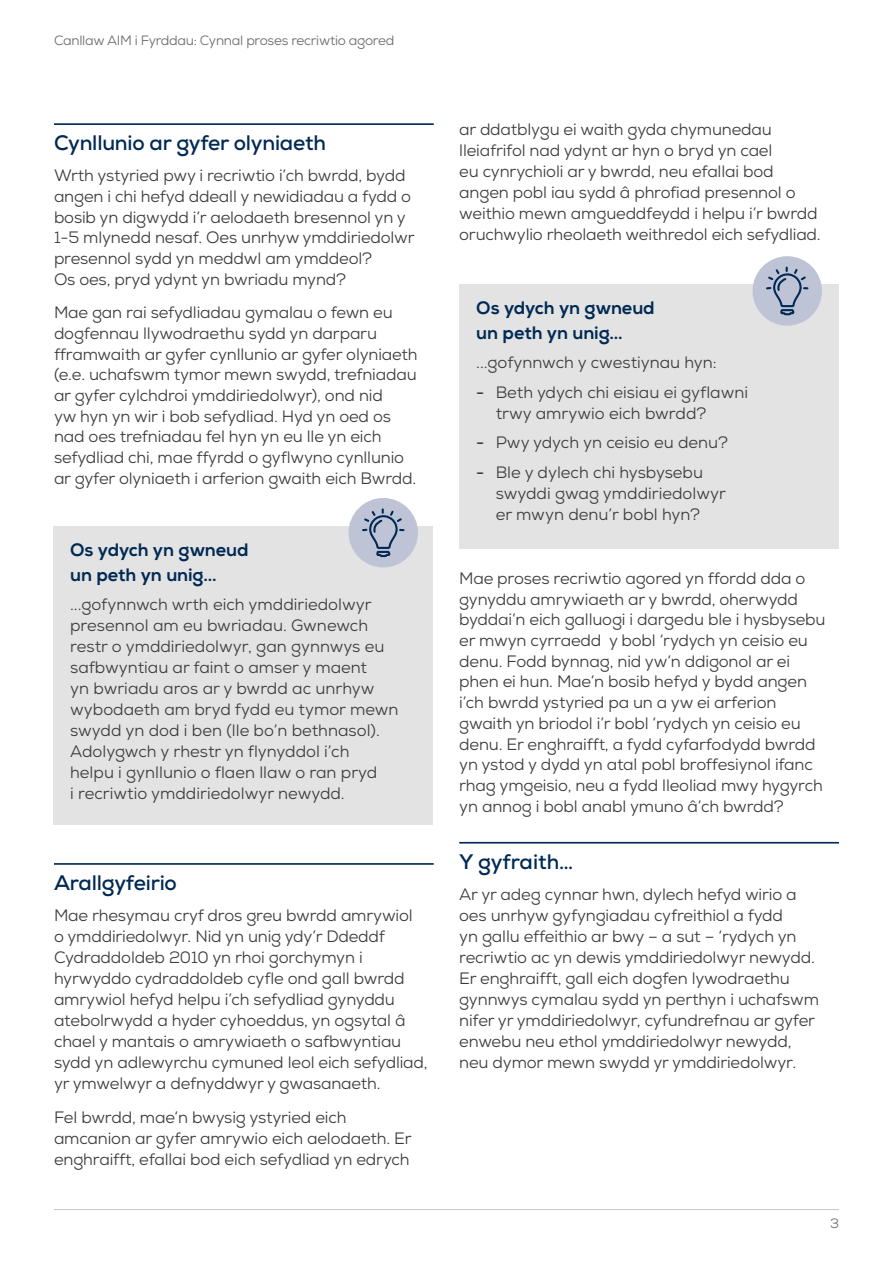
<style>
.page{position:relative;width:893px;height:1263px;background:#fff}
.page>*{position:absolute;margin:0;border:0;box-sizing:border-box;transform-origin:0 0}
.t1{font:700 21px "Nexa";letter-spacing:-.01em;color:#002953}
.t2{font:18px/24.8px "Nexa X Bold";letter-spacing:-.005em;color:#002953}
.t3{font:16.5px/21px "Nexa";letter-spacing:-.01em;color:#3c3c3b}
.t4{font:13.5px "Nexa";letter-spacing:-.02em;color:#6b6b6a}
.s1{font-weight:700}
</style>
<div class="page">
<hr style="left:54px;top:1209px;width:785px;height:1px;background:#c6c6c6">
<hr style="left:54px;top:123px;width:380px;height:2px;background:#002953">
<hr style="left:54px;top:863px;width:380px;height:2px;background:#002953">
<hr style="left:459px;top:842px;width:380px;height:1px;background:#002953">
<div style="left:53px;top:526px;width:380px;height:299px;background:#e3e3e3"></div>
<div style="left:349px;top:498px;width:69px;height:69px;background:#bec3d6;border-radius:50%"></div>
<svg style="left:362px;top:508px;width:43px;height:50px"></svg>
<div style="left:459px;top:285px;width:380px;height:264px;background:#e3e3e3"></div>
<div style="left:752px;top:256px;width:70px;height:70px;background:#bec3d6;border-radius:50%"></div>
<svg style="left:766px;top:266px;width:43px;height:50px"></svg>
<p class="t4" style="left:54px;top:32px;width:342px">Canllaw AIM i Fyrddau: Cynnal proses recriwtio agored</p>
<p class="t1" style="left:54px;top:130px;width:273px">Cynllunio ar gyfer olyniaeth</p>
<p class="t3" style="left:54px;top:165px;width:362px">Wrth ystyried pwy i recriwtio i’ch bwrdd, bydd angen i chi hefyd ddeall y newidiadau a fydd o bosib yn digwydd i’r aelodaeth bresennol yn y 1-5 mlynedd nesaf. Oes unrhyw ymddiriedolwr presennol sydd yn meddwl am ymddeol?<br>Os oes, pryd ydynt yn bwriadu mynd?</p>
<p class="t3" style="left:54px;top:302px;width:365px">Mae gan rai sefydliadau gymalau o fewn eu dogfennau llywodraethu sydd yn darparu fframwaith ar gyfer cynllunio ar gyfer olyniaeth (e.e. uchafswm tymor mewn swydd, trefniadau ar gyfer cylchdroi ymddiriedolwyr), ond nid<br>yw hyn yn wir i bob sefydliad. Hyd yn oed os nad oes trefniadau fel hyn yn eu lle yn eich sefydliad chi, mae ffyrdd o gyflwyno cynllunio ar gyfer olyniaeth i arferion gwaith eich Bwrdd.</p>
<p class="t2" style="left:70px;top:538px;width:180px">Os ydych yn gwneud un peth yn unig...</p>
<p class="t3" style="left:70px;top:594px;width:330px">...gofynnwch wrth eich ymddiriedolwyr presennol am eu bwriadau. Gwnewch restr o ymddiriedolwyr, gan gynnwys eu safbwyntiau ar faint o amser y maent<br>yn bwriadu aros ar y bwrdd ac unrhyw wybodaeth am bryd fydd eu tymor mewn swydd yn dod i ben (lle bo’n bethnasol).<br>Adolygwch y rhestr yn flynyddol i’ch<br>helpu i gynllunio o flaen llaw o ran pryd<br>i recriwtio ymddiriedolwyr newydd.</p>
<p class="t1" style="left:54px;top:869px;width:124px">Arallgyfeirio</p>
<p class="t3" style="left:54px;top:905px;width:375px">Mae rhesymau cryf dros greu bwrdd amrywiol<br>o ymddiriedolwyr. Nid yn unig ydy’r Ddeddf Cydraddoldeb 2010 yn rhoi gorchymyn i hyrwyddo cydraddoldeb cyfle ond gall bwrdd amrywiol hefyd helpu i’ch sefydliad gynyddu atebolrwydd a hyder cyhoeddus, yn ogsytal â chael y mantais o amrywiaeth o safbwyntiau sydd yn adlewyrchu cymuned leol eich sefydliad, yr ymwelwyr a defnyddwyr y gwasanaeth.</p>
<p class="t3" style="left:54px;top:1107px;width:359px">Fel bwrdd, mae’n bwysig ystyried eich amcanion ar gyfer amrywio eich aelodaeth. Er enghraifft, efallai bod eich sefydliad yn edrych</p>
<p class="t3" style="left:459px;top:119px;width:363px">ar ddatblygu ei waith gyda chymunedau lleiafrifol nad ydynt ar hyn o bryd yn cael<br>eu cynrychioli ar y bwrdd, neu efallai bod angen pobl iau sydd â phrofiad presennol o weithio mewn amgueddfeydd i helpu i’r bwrdd oruchwylio rheolaeth weithredol eich sefydliad.</p>
<p class="t2" style="left:476px;top:296px;width:180px">Os ydych yn gwneud un peth yn unig...</p>
<p class="t3" style="left:476px;top:352px;width:242px">...gofynnwch y cwestiynau hyn:</p>
<p class="t3" style="left:496px;top:382px;width:254px;text-indent:-20px"><span class="s1">-</span> Beth ydych chi eisiau ei gyflawni trwy amrywio eich bwrdd?</p>
<p class="t3" style="left:476px;top:432px;width:253px"><span class="s1">-</span> Pwy ydych yn ceisio eu denu?</p>
<p class="t3" style="left:496px;top:462px;width:232px;text-indent:-20px"><span class="s1">-</span> Ble y dylech chi hysbysebu swyddi gwag ymddiriedolwyr er mwyn denu’r bobl hyn?</p>
<p class="t3" style="left:459px;top:568px;width:368px">Mae proses recriwtio agored yn ffordd dda o gynyddu amrywiaeth ar y bwrdd, oherwydd byddai’n eich galluogi i dargedu ble i hysbysebu er mwyn cyrraedd y bobl ‘rydych yn ceisio eu denu. Fodd bynnag, nid yw’n ddigonol ar ei phen ei hun. Mae’n bosib hefyd y bydd angen i’ch bwrdd ystyried pa un a yw ei arferion gwaith yn briodol i’r bobl ‘rydych yn ceisio eu denu. Er enghraifft, a fydd cyfarfodydd bwrdd yn ystod y dydd yn atal pobl broffesiynol ifanc rhag ymgeisio, neu a fydd lleoliad mwy hygyrch yn annog i bobl anabl ymuno â’ch bwrdd?</p>
<p class="t1" style="left:459px;top:848px;width:116px">Y gyfraith…</p>
<p class="t3" style="left:459px;top:884px;width:361px">Ar yr adeg cynnar hwn, dylech hefyd wirio a oes unrhyw gyfyngiadau cyfreithiol a fydd<br>yn gallu effeithio ar bwy – a sut – ‘rydych yn recriwtio ac yn dewis ymddiriedolwyr newydd.<br>Er enghraifft, gall eich dogfen lywodraethu gynnwys cymalau sydd yn perthyn i uchafswm nifer yr ymddiriedolwyr, cyfundrefnau ar gyfer enwebu neu ethol ymddiriedolwyr newydd, neu dymor mewn swydd yr ymddiriedolwyr.</p>
<p class="t4" style="left:830px;top:1215px;width:10px">3</p>
</div>
